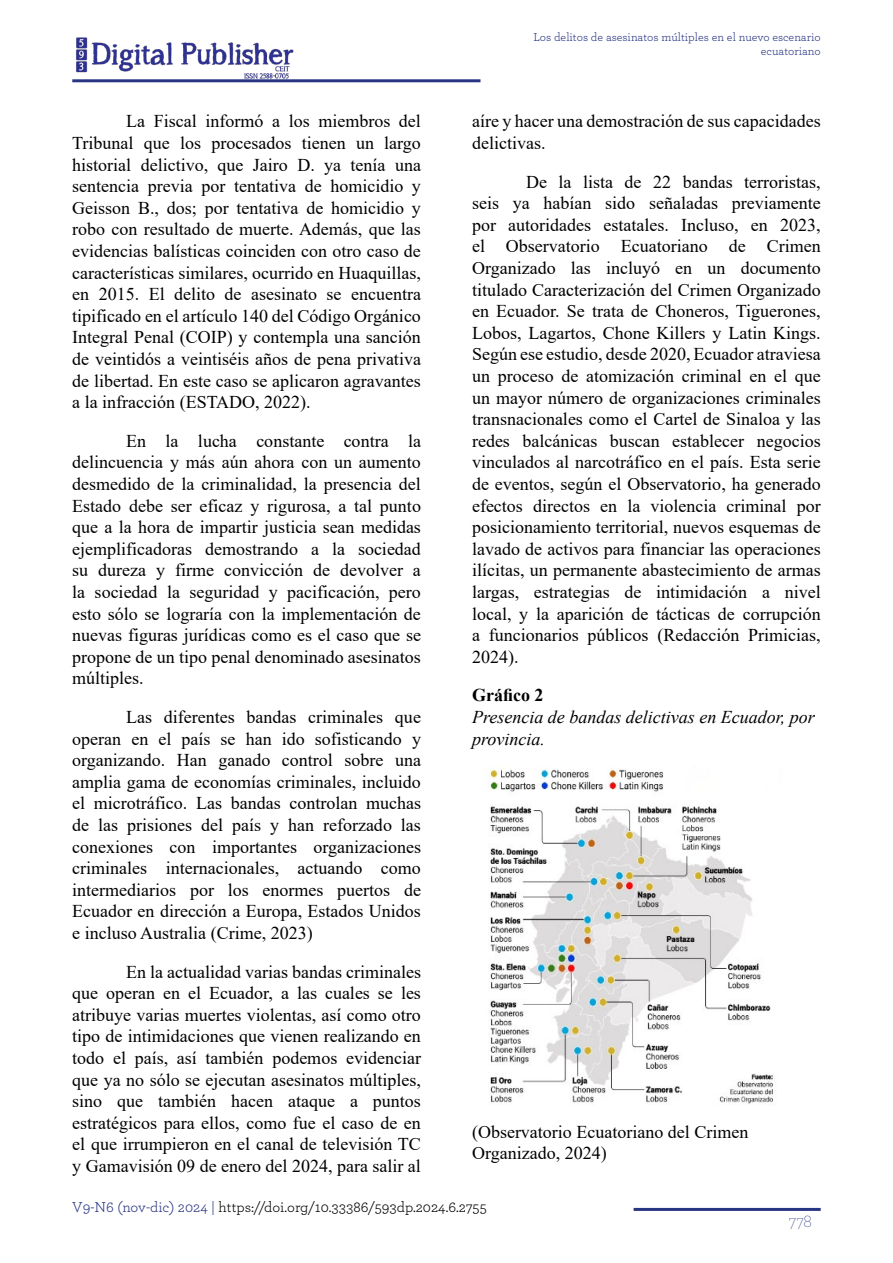
<style>
.page{position:relative;width:893px;height:1263px;background:#fff}
.page>*{position:absolute;margin:0;border:0;box-sizing:border-box;transform-origin:0 0}
.t1{font:18px/21.6px "Times New Roman";color:#000;text-align:justify}
.t2{font:italic 18px/21.6px "Times New Roman";color:#000}
.t3{font:700 18px "Times New Roman";color:#000}
.t4{font:200 18px "Archer";color:#283583}
.t5{font:15px "Archer";color:#000}
.t6{font:12px/14.4px "Archer";color:#283583;text-align:right}
.s1{color:#283583}
</style>
<div class="page">
<hr style="left:72px;top:79px;width:408px;height:3px;background:#283583">
<img style="left:76px;top:37px;width:218px;height:42px">
<hr style="left:634px;top:1208px;width:187px;height:3px;background:#283583">
<img style="left:489px;top:769px;width:284px;height:336px">
<p class="t1" style="left:72px;top:110px;width:350px;text-indent:54px">La Fiscal informó a los miembros del Tribunal que los procesados tienen un largo historial delictivo, que Jairo D. ya tenía una sentencia previa por tentativa de homicidio y Geisson B., dos; por tentativa de homicidio y robo con resultado de muerte. Además, que las evidencias balísticas coinciden con otro caso de características similares, ocurrido en Huaquillas, en 2015. El delito de asesinato se encuentra tipificado en el artículo 140 del Código Orgánico Integral Penal (COIP) y contempla una sanción de veintidós a veintiséis años de pena privativa de libertad. En este caso se aplicaron agravantes a la infracción (ESTADO, 2022).</p>
<p class="t1" style="left:72px;top:429px;width:350px;text-indent:54px">En la lucha constante contra la delincuencia y más aún ahora con un aumento desmedido de la criminalidad, la presencia del Estado debe ser eficaz y rigurosa, a tal punto que a la hora de impartir justicia sean medidas ejemplificadoras demostrando a la sociedad su dureza y firme convicción de devolver a la sociedad la seguridad y pacificación, pero esto sólo se lograría con la implementación de nuevas figuras jurídicas como es el caso que se propone de un tipo penal denominado asesinatos múltiples.</p>
<p class="t1" style="left:72px;top:706px;width:350px;text-indent:54px">Las diferentes bandas criminales que operan en el país se han ido sofisticando y organizando. Han ganado control sobre una amplia gama de economías criminales, incluido el microtráfico. Las bandas controlan muchas de las prisiones del país y han reforzado las conexiones con importantes organizaciones criminales internacionales, actuando como intermediarios por los enormes puertos de Ecuador en dirección a Europa, Estados Unidos e incluso Australia (Crime, 2023)</p>
<p class="t1" style="left:72px;top:960px;width:350px;text-indent:54px">En la actualidad varias bandas criminales que operan en el Ecuador, a las cuales se les atribuye varias muertes violentas, así como otro tipo de intimidaciones que vienen realizando en todo el país, así también podemos evidenciar que ya no sólo se ejecutan asesinatos múltiples, sino que también hacen ataque a puntos estratégicos para ellos, como fue el caso de en el que irrumpieron en el canal de televisión TC y Gamavisión 09 de enero del 2024, para salir al</p>
<p class="t6" style="left:533px;top:29px;width:289px">Los delitos de asesinatos múltiples en el nuevo escenario ecuatoriano</p>
<p class="t1" style="left:472px;top:110px;width:350px">aíre y hacer una demostración de sus capacidades delictivas.</p>
<p class="t1" style="left:472px;top:170px;width:350px;text-indent:54px">De la lista de 22 bandas terroristas, seis ya habían sido señaladas previamente por autoridades estatales. Incluso, en 2023, el Observatorio Ecuatoriano de Crimen Organizado las incluyó en un documento titulado Caracterización del Crimen Organizado en Ecuador. Se trata de Choneros, Tiguerones, Lobos, Lagartos, Chone Killers y Latin Kings.<br>Según ese estudio, desde 2020, Ecuador atraviesa un proceso de atomización criminal en el que un mayor número de organizaciones criminales transnacionales como el Cartel de Sinaloa y las redes balcánicas buscan establecer negocios vinculados al narcotráfico en el país. Esta serie de eventos, según el Observatorio, ha generado efectos directos en la violencia criminal por posicionamiento territorial, nuevos esquemas de lavado de activos para financiar las operaciones ilícitas, un permanente abastecimiento de armas largas, estrategias de intimidación a nivel local, y la aparición de tácticas de corrupción a funcionarios públicos (Redacción Primicias, 2024).</p>
<p class="t3" style="left:472px;top:682px;width:73px">Gráfico 2</p>
<p class="t2" style="left:472px;top:706px;width:344px">Presencia de bandas delictivas en Ecuador, por provincia.</p>
<p class="t1" style="left:472px;top:1120px;width:278px">(Observatorio Ecuatoriano del Crimen<br>Organizado, 2024)</p>
<p class="t5" style="left:72px;top:1196px;width:416px"><span class="s1">V9-N6 (nov-dic) 2024 |</span> https://doi.org/10.33386/593dp.2024.6.2755</p>
<p class="t4" style="left:789px;top:1209px;width:25px">778</p>
</div>
